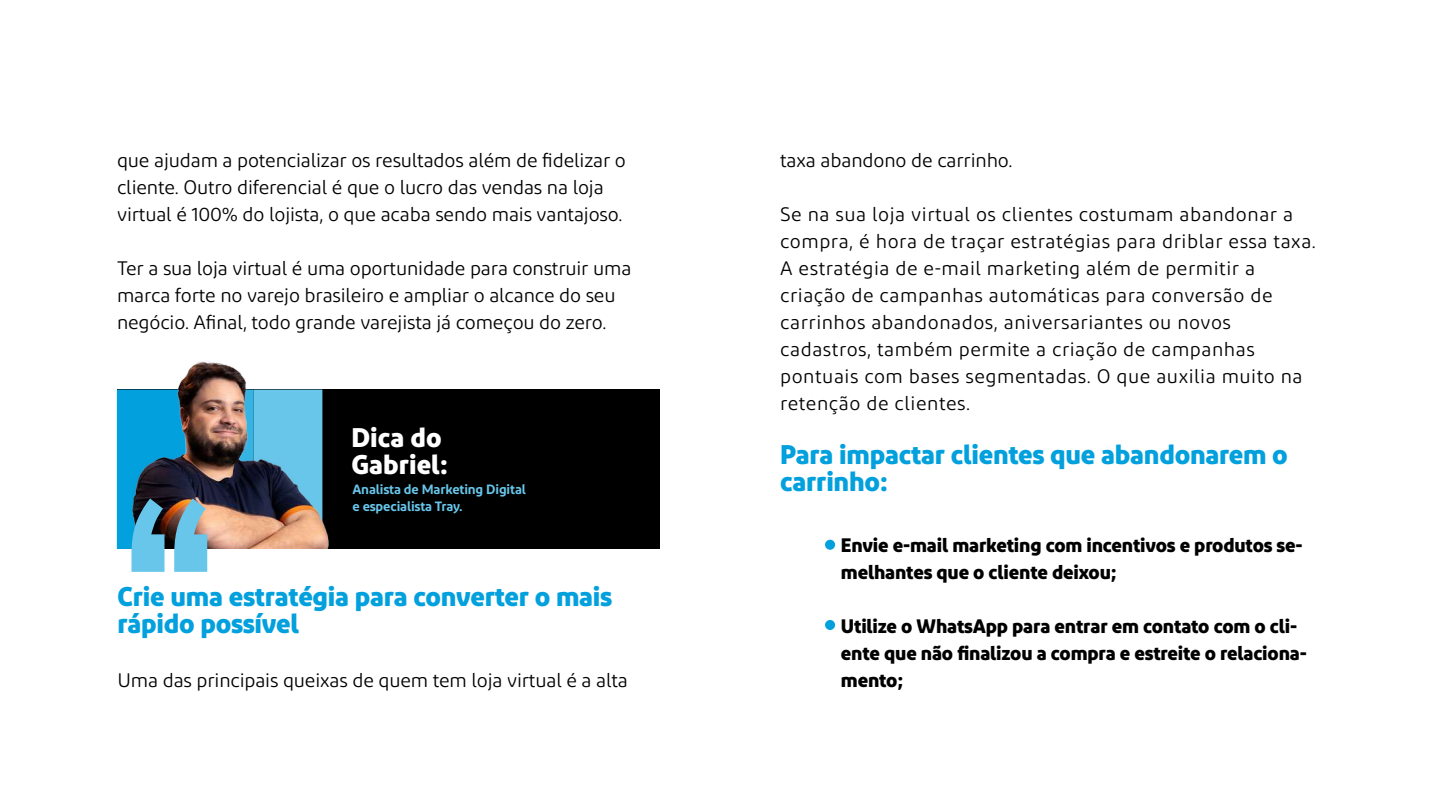
<style>
.page{position:relative;width:1440px;height:810px;background:#fff}
.page>*{position:absolute;margin:0;border:0;box-sizing:border-box;transform-origin:0 0}
.t1{font:700 27px/27px "Diodrum";letter-spacing:-.01em;color:#02a0dc}
.t2{font:700 27px/27px "Diodrum";color:#fff}
.t3{font:19.5px/27px "Diodrum";letter-spacing:-.01em;color:#000}
.t4{font:19.5px/27px "Diodrum";letter-spacing:.025em;color:#000}
.t5{font:700 19.5px/27px "Diodrum";letter-spacing:-.01em;color:#000}
.t6{font:600 13.5px/16.5px "Diodrum";letter-spacing:-.01em;color:#68c6ea}
</style>
<div class="page">
<div style="left:117px;top:390px;width:543px;height:159px;background:#000"></div>
<div style="left:117px;top:390px;width:69px;height:159px;background:#02a0dc"></div>
<div style="left:825px;top:540px;width:10px;height:10px;background:#02a0dc;border-radius:50%"></div>
<div style="left:825px;top:620px;width:10px;height:10px;background:#02a0dc;border-radius:50%"></div>
<img style="left:132px;top:361px;width:197px;height:188px">
<svg style="left:132px;top:498px;width:33px;height:74px;background:#529ab7"></svg>
<svg style="left:174px;top:498px;width:33px;height:74px;background:#78b0c3"></svg>
<p class="t3" style="left:117px;top:146px;width:510px">que ajudam a potencializar os resultados além de fidelizar o cliente. Outro diferencial é que o lucro das vendas na loja virtual é 100% do lojista, o que acaba sendo mais vantajoso.</p>
<p class="t3" style="left:117px;top:254px;width:516px">Ter a sua loja virtual é uma oportunidade para construir uma marca forte no varejo brasileiro e ampliar o alcance do seu negócio. Afinal, todo grande varejista já começou do zero.</p>
<h1 class="t2" style="left:352px;top:423px;width:98px">Dica do<br>Gabriel:</h1>
<p class="t6" style="left:352px;top:481px;width:175px">Analista de Marketing Digital e especialista Tray.</p>
<h1 class="t1" style="left:118px;top:582px;width:496px">Crie uma estratégia para converter o mais rápido possível</h1>
<p class="t3" style="left:118px;top:666px;width:512px">Uma das principais queixas de quem tem loja virtual é a alta</p>
<p class="t3" style="left:780px;top:146px;width:234px">taxa abandono de carrinho.</p>
<p class="t4" style="left:780px;top:200px;width:537px">Se na sua loja virtual os clientes costumam abandonar a compra, é hora de traçar estratégias para driblar essa taxa.<br>A estratégia de e-mail marketing além de permitir a criação de campanhas automáticas para conversão de carrinhos abandonados, aniversariantes ou novos cadastros, também permite a criação de campanhas pontuais com bases segmentadas. O que auxilia muito na retenção de clientes.</p>
<h1 class="t1" style="left:780px;top:440px;width:509px">Para impactar clientes que abandonarem o carrinho:</h1>
<p class="t5" style="left:841px;top:531px;width:463px">Envie e-mail marketing com incentivos e produtos se&shy;melhantes que o cliente deixou;</p>
<p class="t5" style="left:841px;top:612px;width:467px">Utilize o WhatsApp para entrar em contato com o cli&shy;ente que não finalizou a compra e estreite o relaciona&shy;mento;</p>
</div>
